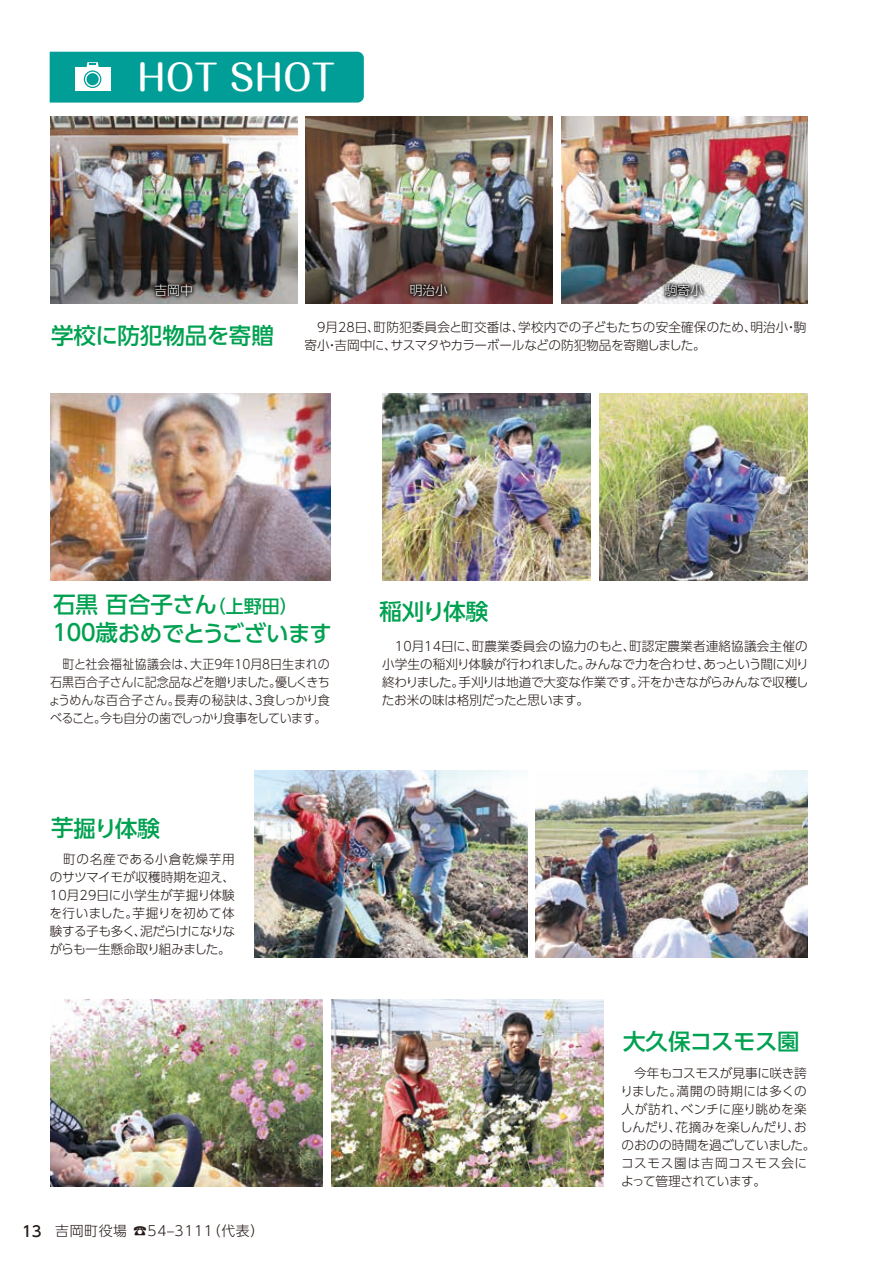
<style>
.page{position:relative;width:893px;height:1263px;background:#fff}
.page>*{position:absolute;margin:0;border:0;box-sizing:border-box;transform-origin:0 0}
.t1{font:500 36px "Maru Fo Pro";color:#fff}
.t2{font:500 22.5px/28.5px "UD Shin Go Pr 6";letter-spacing:-.02em;color:#00a151}
.t3{font:500 22.5px "UD Shin Go Pr 6";color:#00a151}
.t4{font:300 13.8px "UD Shin Go Pro";letter-spacing:.05em;color:#231916}
.t5{font:300 12.75px/18px "UD Shin Go Pr 6";letter-spacing:-.02em;color:#231916}
.t6{font:300 12.75px/18px "UD Shin Go Pr 6";letter-spacing:-.02em;color:#231916;text-align:justify;scale:.94 1}
.t7{font:300 12.75px "UD Shin Go Pr 6";color:#fff}
.s1{font-size:18px}
.s2{font-weight:500;font-size:14.85px}
</style>
<div class="page">
<svg style="left:50px;top:52px;width:314px;height:51px;background:#0da39c"></svg>
<img style="left:51px;top:116px;width:246px;height:187px">
<img style="left:99px;top:229px;width:149px;height:75px">
<img style="left:355px;top:303px;width:148px;height:1px">
<img style="left:610px;top:303px;width:148px;height:1px">
<img style="left:306px;top:116px;width:246px;height:187px">
<img style="left:561px;top:116px;width:247px;height:187px">
<img style="left:382px;top:394px;width:209px;height:187px">
<img style="left:51px;top:394px;width:280px;height:187px">
<img style="left:599px;top:394px;width:209px;height:187px">
<img style="left:255px;top:770px;width:272px;height:187px">
<img style="left:535px;top:770px;width:273px;height:187px">
<img style="left:51px;top:1000px;width:272px;height:187px">
<img style="left:331px;top:1000px;width:272px;height:187px">
<h1 class="t1" style="left:137px;top:49px;width:199px">HOT SHOT</h1>
<p class="t7" style="left:155px;top:280px;width:40px">吉岡中</p>
<p class="t7" style="left:410px;top:280px;width:40px">明治小</p>
<p class="t7" style="left:665px;top:280px;width:40px">駒寄小</p>
<h2 class="t3" style="left:51px;top:317px;width:224px">学校に防犯物品を寄贈</h2>
<p class="t5" style="left:304px;top:317px;width:503px">　9月28日、町防犯委員会と町交番は、学校内での子どもたちの安全確保のため、明治小・駒寄小・吉岡中に、サスマタやカラーボールなどの防犯物品を寄贈しました。</p>
<h2 class="t2" style="left:49px;top:589px;width:285px">石黒 百合子さん<span class="s1">（上野田）<br></span>１００歳おめでとうございます</h2>
<p class="t6" style="left:49px;top:655px;width:301px">　町と社会福祉協議会は、大正９年１０月８日生まれの石黒百合子さんに記念品などを贈りました。優しくきちょうめんな百合子さん。長寿の秘訣は、３食しっかり食べること。今も自分の歯でしっかり食事をしています。</p>
<h2 class="t2" style="left:51px;top:813px;width:110px">芋掘り体験</h2>
<p class="t5" style="left:49px;top:850px;width:187px;text-align:justify">　町の名産である小倉乾燥芋用のサツマイモが収穫時期を迎え、10月29日に小学生が芋掘り体験を行いました。芋掘りを初めて体験する子も多く、泥だらけになりながらも一生懸命取り組みました。</p>
<p class="t4" style="left:22px;top:1220px;width:244px"><span class="s2">13</span> 吉岡町役場 ☎54—3111（代表）</p>
<h2 class="t2" style="left:379px;top:596px;width:110px">稲刈り体験</h2>
<p class="t5" style="left:382px;top:637px;width:428px;text-align:justify">　10月14日に、町農業委員会の協力のもと、町認定農業者連絡協議会主催の小学生の稲刈り体験が行われました。みんなで力を合わせ、あっという間に刈り終わりました。手刈りは地道で大変な作業です。汗をかきながらみんなで収穫したお米の味は格別だったと思います。</p>
<h2 class="t2" style="left:623px;top:1026px;width:178px">大久保コスモス園</h2>
<p class="t5" style="left:620px;top:1063px;width:197px">　今年もコスモスが見事に咲き誇りました。満開の時期には多くの人が訪れ、ベンチに座り眺めを楽しんだり、花摘みを楽しんだり、おのおのの時間を過ごしていました。コスモス園は吉岡コスモス会によって管理されています。</p>
</div>
